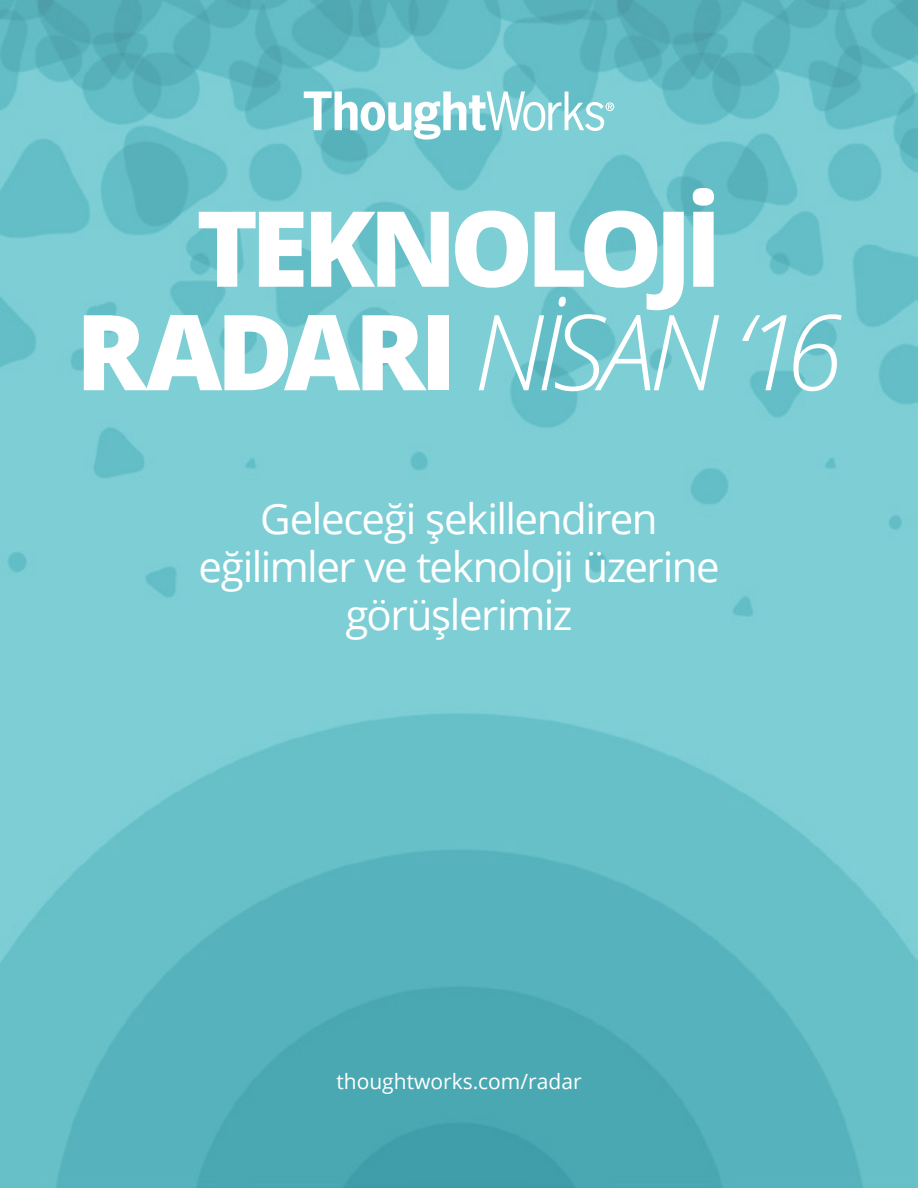
<style>
.page{position:relative;width:918px;height:1188px;background:#fff}
.page>*{position:absolute;margin:0;border:0;box-sizing:border-box;transform-origin:0 0}
.t1{font:800 105px/103.5px "Open Sans";letter-spacing:-.065em;color:#fff;text-align:center}
.t2{font:42px/48px "Open Sans";letter-spacing:-.035em;color:#fff;text-align:center}
.t3{font:21px "Open Sans";color:#fff}
.s1{font-weight:300;font-style:italic}
</style>
<div class="page">
<img style="left:0;top:0;width:918px;height:1188px">
<svg style="left:304px;top:91px;width:310px;height:49px"></svg>
<h1 class="t1" style="left:76px;top:194px;width:768px">TEKNOLOJİ<br>RADARI <span class="s1">NİSAN ‘16</span></h1>
<p class="t2" style="left:198px;top:494px;width:523px">Geleceği şekillendiren eğilimler ve teknoloji üzerine görüşlerimiz</p>
<p class="t3" style="left:336px;top:1067px;width:247px">thoughtworks.com/radar</p>
</div>
